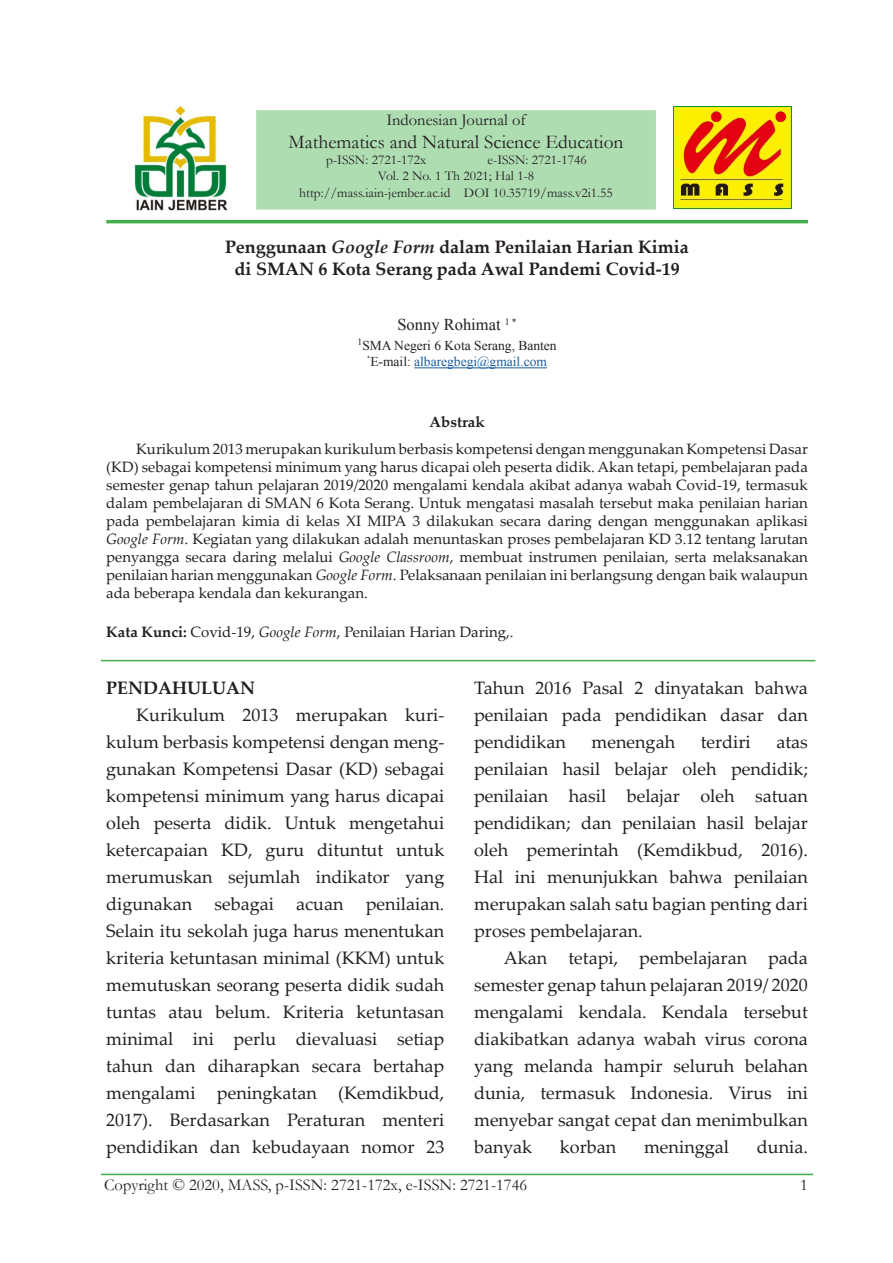
<style>
.page{position:relative;width:893px;height:1263px;background:#fff}
.page>*{position:absolute;margin:0;border:0;box-sizing:border-box;transform-origin:0 0}
.t1{font:19.5px "Garamond";color:#231f20}
.t2{font:18px/27px "Palatino Linotype";color:#231f20;text-align:justify}
.t3{font:700 18px "Palatino Linotype";color:#231f20}
.t4{font:16.5px "Garamond";color:#231f20}
.t5{font:16.5px "Times New Roman";color:#231f20}
.t6{font:15px/18px "Palatino Linotype";color:#231f20;text-align:justify}
.t7{font:700 15px "Palatino Linotype";color:#231f20}
.t8{font:13.5px "Garamond";color:#231f20}
.t9{font:13.5px "Times New Roman";color:#231f20}
.t10{font:13.5px "Times New Roman";color:#175d9e}
.t11{font:6.15px "Times New Roman";color:#231f20}
.s1{font-style:italic}
.s2{color:#231f20}
.s3{font-weight:700}
</style>
<div class="page">
<div style="left:256px;top:110px;width:400px;height:100px;background:#aeddb2"></div>
<img style="left:674px;top:107px;width:117px;height:101px">
<img style="left:135px;top:106px;width:93px;height:105px">
<hr style="left:106px;top:220px;width:702px;height:3px;background:#40ae49">
<hr style="left:101px;top:1174px;width:712px;height:1px;background:#40ae49">
<hr style="left:414px;top:367px;width:133px;height:1px;background:#175d9e">
<hr style="left:101px;top:660px;width:714px;height:1px;background:#40ae49">
<p class="t4" style="left:386px;top:108px;width:141px">Indonesian Journal of</p>
<p class="t1" style="left:289px;top:129px;width:336px">Mathematics and Natural Science Education</p>
<p class="t8" style="left:326px;top:151px;width:102px">p-ISSN: 2721-172x</p>
<p class="t8" style="left:487px;top:151px;width:101px">e-ISSN: 2721-1746</p>
<p class="t8" style="left:378px;top:167px;width:158px">Vol. 2 No. 1 Th 2021; Hal 1-8</p>
<p class="t8" style="left:299px;top:183px;width:315px">http://mass.iain-jember.ac.id DOI 10.35719/mass.v2i1.55</p>
<p class="t3" style="left:225px;top:235px;width:465px">Penggunaan <span class="s1">Google Form</span> dalam Penilaian Harian Kimia</p>
<p class="t3" style="left:235px;top:256px;width:447px">di SMAN 6 Kota Serang pada Awal Pandemi Covid-19</p>
<p class="t5" style="left:397px;top:314px;width:121px">Sonny Rohimat <sup>1</sup> <sup>*</sup></p>
<p class="t9" style="left:358px;top:337px;width:201px"><sup>1</sup>SMA Negeri 6 Kota Serang, Banten</p>
<p class="t11" style="left:367px;top:354px;width:5px">*</p>
<p class="t10" style="left:370px;top:353px;width:178px"><span class="s2">E-mail:</span> albaregbegi@gmail.com</p>
<p class="t7" style="left:430px;top:411px;width:56px">Abstrak</p>
<p class="t6" style="left:106px;top:439px;width:703px;text-indent:30px">Kurikulum 2013 merupakan kurikulum berbasis kompetensi dengan menggunakan Kompetensi Dasar (KD) sebagai kompetensi minimum yang harus dicapai oleh peserta didik. Akan tetapi, pembelajaran pada semester genap tahun pelajaran 2019/2020 mengalami kendala akibat adanya wabah Covid-19, termasuk dalam pembelajaran di SMAN 6 Kota Serang. Untuk mengatasi masalah tersebut maka penilaian harian pada pembelajaran kimia di kelas XI MIPA 3 dilakukan secara daring dengan menggunakan aplikasi <span class="s1">Google Form</span>. Kegiatan yang dilakukan adalah menuntaskan proses pembelajaran KD 3.12 tentang larutan penyangga secara daring melalui <span class="s1">Google Classroom</span>, membuat instrumen penilaian, serta melaksanakan penilaian harian menggunakan <span class="s1">Google Form</span>. Pelaksanaan penilaian ini berlangsung dengan baik walaupun ada beberapa kendala dan kekurangan.</p>
<p class="t6" style="left:106px;top:623px;width:409px"><span class="s3">Kata Kunci:</span> Covid-19, <span class="s1">Google Form</span>, Penilaian Harian Daring,.</p>
<p class="t3" style="left:106px;top:675px;width:150px">PENDAHULUAN</p>
<p class="t2" style="left:106px;top:700px;width:340px;text-indent:30px">Kurikulum 2013 merupakan kuri&shy;kulum berbasis kompetensi dengan meng&shy;gunakan Kompetensi Dasar (KD) sebagai kompetensi minimum yang harus dicapai oleh peserta didik. Untuk mengetahui ketercapaian KD, guru dituntut untuk merumuskan sejumlah indikator yang digunakan sebagai acuan penilaian.<br>Selain itu sekolah juga harus menentukan kriteria ketuntasan minimal (KKM) untuk memutuskan seorang peserta didik sudah tuntas atau belum. Kriteria ketuntasan minimal ini perlu dievaluasi setiap tahun dan diharapkan secara bertahap mengalami peningkatan (Kemdikbud, 2017). Berdasarkan Peraturan menteri pendidikan dan kebudayaan nomor 23</p>
<p class="t2" style="left:474px;top:673px;width:335px">Tahun 2016 Pasal 2 dinyatakan bahwa penilaian pada pendidikan dasar dan pendidikan</p>
<p class="t2" style="left:592px;top:727px;width:85px">menengah</p>
<p class="t2" style="left:701px;top:727px;width:52px">terdiri</p>
<p class="t2" style="left:474px;top:727px;width:335px;text-indent:302px">atas penilaian hasil belajar oleh pendidik; penilaian hasil belajar oleh satuan pendidikan; dan penilaian hasil belajar oleh pemerintah (Kemdikbud, 2016).<br>Hal ini menunjukkan bahwa penilaian merupakan salah satu bagian penting dari proses pembelajaran.</p>
<p class="t2" style="left:474px;top:943px;width:335px;text-indent:30px">Akan tetapi, pembelajaran pada semester genap tahun pelajaran 2019/ 2020 mengalami kendala. Kendala tersebut diakibatkan adanya wabah virus corona yang melanda hampir seluruh belahan dunia, termasuk Indonesia. Virus ini menyebar sangat cepat dan menimbulkan banyak</p>
<p class="t2" style="left:560px;top:1132px;width:58px">korban</p>
<p class="t2" style="left:644px;top:1132px;width:86px">meninggal</p>
<p class="t2" style="left:757px;top:1132px;width:53px">dunia.</p>
<p class="t4" style="left:104px;top:1174px;width:424px">Copyright © 2020, MASS, p-ISSN: 2721-172x, e-ISSN: 2721-1746</p>
<p class="t4" style="left:800px;top:1174px;width:9px">1</p>
</div>
